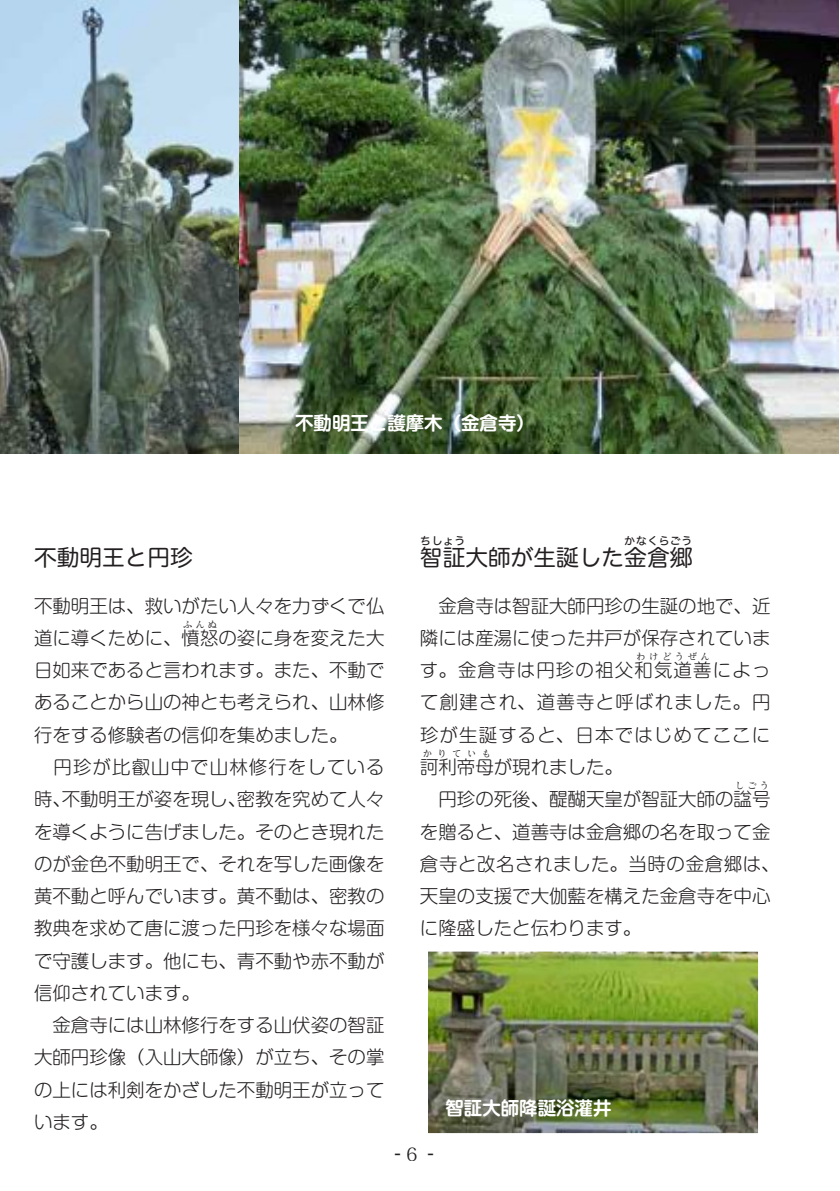
<style>
.page{position:relative;width:840px;height:1191px;background:#fff}
.page>*{position:absolute;margin:0;border:0;box-sizing:border-box;transform-origin:0 0}
.t1{font:22.6px "Hira Maru Pro W4";color:#231f20}
.t2{font:300 18.4px/32.2px "Shin M Go Pro";color:#231f20}
.t3{font:700 18.4px "Shin M Go Pro De";color:#fff}
.t4{font:500 18.4px "Koz Go Pro";color:#231f20}
.t5{font:18.4px "Koz Min Pro";color:#231f20}
.t6{font:11.4px "Hira Maru Pro W4";color:#231f20}
.t7{font:300 9.2px "Shin M Go Pro";letter-spacing:.395em;color:#231f20}
</style>
<div class="page">
<img style="left:0;top:1px;width:838px;height:453px">
<img style="left:428px;top:951px;width:329px;height:182px">
<p class="t3" style="left:295px;top:408px;width:241px">不動明王と護摩木（金倉寺）</p>
<p class="t1" style="left:34px;top:538px;width:160px">不動明王と円珍</p>
<p class="t2" style="left:34px;top:587px;width:352px">不動明王は、救いがたい人々を力ずくで仏道に導くために、憤怒の姿に身を変えた大</p>
<p class="t7" style="left:183px;top:617px;width:35px">ふんぬ</p>
<p class="t2" style="left:34px;top:652px;width:352px">日如来であると言われます。また、不動であることから山の神とも考えられ、山林修行をする修験者の信仰を集めました。<br>　円珍が比叡山中で山林修行をしている時、不動明王が姿を現し、密教を究めて人々を導くように告げました。そのとき現れたのが金色不動明王で、それを写した画像を黄不動と呼んでいます。黄不動は、密教の教典を求めて唐に渡った円珍を様々な場面で守護します。他にも、青不動や赤不動が信仰されています。<br>　金倉寺には山林修行をする山伏姿の智証大師円珍像（入山大師像）が立ち、その掌の上には利剣をかざした不動明王が立っています。</p>
<p class="t6" style="left:420px;top:530px;width:47px">ちしょう</p>
<p class="t6" style="left:624px;top:530px;width:70px">かなくらごう</p>
<p class="t1" style="left:420px;top:538px;width:274px">智証大師が生誕した金倉郷</p>
<p class="t2" style="left:420px;top:587px;width:352px;text-align:justify">　金倉寺は智証大師円珍の生誕の地で、近隣には産湯に使った井戸が保存されています。金倉寺は円珍の祖父和気道善によっ</p>
<p class="t7" style="left:636px;top:649px;width:75px">わけどうぜん</p>
<p class="t2" style="left:420px;top:684px;width:352px;text-align:justify">て創建され、道善寺と呼ばれました。円珍が生誕すると、日本ではじめてここに訶利帝母が現れました。</p>
<p class="t7" style="left:422px;top:746px;width:70px">かりていも</p>
<p class="t2" style="left:420px;top:781px;width:352px">　円珍の死後、醍醐天皇が智証大師の諡号</p>
<p class="t7" style="left:734px;top:778px;width:35px">しごう</p>
<p class="t2" style="left:420px;top:813px;width:361px">を贈ると、道善寺は金倉郷の名を取って金倉寺と改名されました。当時の金倉郷は、天皇の支援で大伽藍を構えた金倉寺を中心に隆盛したと伝わります。</p>
<p class="t5" style="left:403px;top:1140px;width:20px">６</p>
<p class="t4" style="left:394px;top:1141px;width:41px">- 　 -</p>
<p class="t3" style="left:445px;top:1093px;width:167px">智証大師降誕浴灌井</p>
</div>
